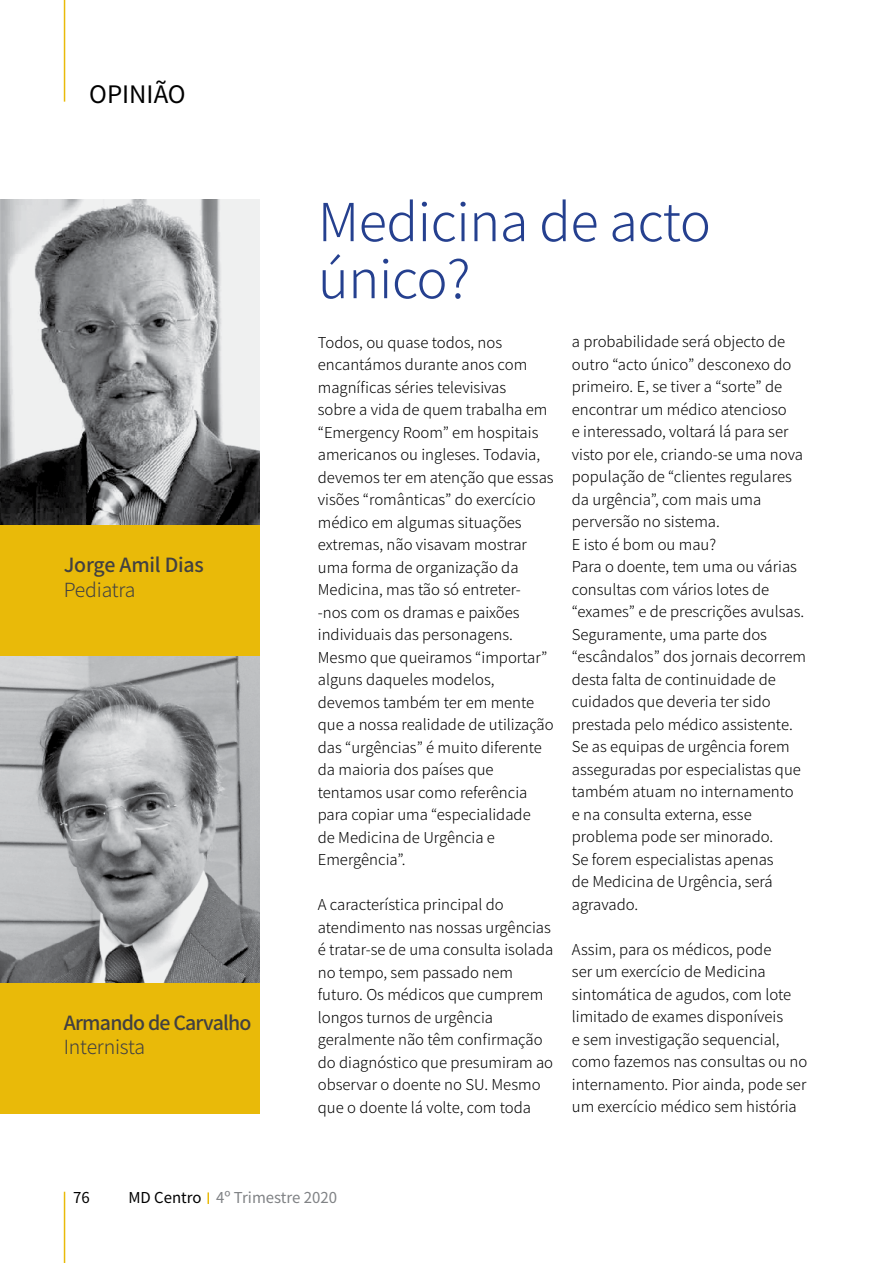
<style>
.page{position:relative;width:893px;height:1263px;background:#fff}
.page>*{position:absolute;margin:0;border:0;box-sizing:border-box;transform-origin:0 0}
.t1{font:300 52.5px/57px "Noto Sans JP";letter-spacing:-.01em;color:#25408f}
.t2{font:24px "Noto Sans JP";color:#000}
.t3{font:300 19.5px "Noto Sans JP";letter-spacing:-.01em;color:#414042}
.t4{font:500 19.5px "Noto Sans JP";letter-spacing:-.04em;color:#414042}
.t5{font:500 19.5px "Noto Sans JP";letter-spacing:-.01em;color:#414042}
.t6{font:300 15px/22.5px "Noto Sans JP";color:#000}
.t7{font:15px "Noto Sans JP";color:#808285}
.t8{font:15px "Noto Sans JP";color:#000}
.s1{color:#000}
</style>
<div class="page">
<hr style="left:64px;top:1192px;width:1px;height:71px;background:#e9ba09">
<svg style="left:207px;top:1192px;width:2px;height:12px"></svg>
<div style="left:0;top:523px;width:259px;height:133px;background:#e9ba09"></div>
<div style="left:0;top:981px;width:259px;height:133px;background:#e9ba09"></div>
<img style="left:0;top:199px;width:259px;height:326px">
<img style="left:0;top:656px;width:259px;height:327px">
<hr style="left:64px;top:0;width:1px;height:102px;background:#e9ba09">
<h2 class="t2" style="left:89px;top:80px;width:98px">OPINIÃO</h2>
<h3 class="t5" style="left:64px;top:554px;width:142px">Jorge Amil Dias</h3>
<h3 class="t3" style="left:64px;top:579px;width:73px">Pediatra</h3>
<h3 class="t4" style="left:64px;top:1011px;width:189px">Armando de Carvalho</h3>
<h3 class="t3" style="left:64px;top:1036px;width:83px">Internista</h3>
<h1 class="t1" style="left:318px;top:195px;width:395px">Medicina de acto único?</h1>
<p class="t6" style="left:318px;top:331px;width:237px">Todos, ou quase todos, nos encantámos durante anos com magníficas séries televisivas<br>sobre a vida de quem trabalha em “Emergency Room” em hospitais americanos ou ingleses. Todavia, devemos ter em atenção que essas visões “românticas” do exercício médico em algumas situações extremas, não visavam mostrar uma forma de organização da<br>Medicina, mas tão só entreter--nos com os dramas e paixões individuais das personagens.<br>Mesmo que queiramos “importar” alguns daqueles modelos, devemos também ter em mente que a nossa realidade de utilização das “urgências” é muito diferente da maioria dos países que tentamos usar como referência para copiar uma “especialidade<br>de Medicina de Urgência e<br>Emergência”.</p>
<p class="t6" style="left:318px;top:894px;width:237px">A característica principal do atendimento nas nossas urgências é tratar-se de uma consulta isolada no tempo, sem passado nem futuro. Os médicos que cumprem longos turnos de urgência geralmente não têm confirmação do diagnóstico que presumiram ao observar o doente no SU. Mesmo que o doente lá volte, com toda</p>
<p class="t6" style="left:572px;top:331px;width:236px">a probabilidade será objecto de outro “acto único” desconexo do primeiro. E, se tiver a “sorte” de encontrar um médico atencioso<br>e interessado, voltará lá para ser visto por ele, criando-se uma nova população de “clientes regulares da urgência”, com mais uma perversão no sistema.<br>E isto é bom ou mau?<br>Para o doente, tem uma ou várias consultas com vários lotes de “exames” e de prescrições avulsas.<br>Seguramente, uma parte dos “escândalos” dos jornais decorrem desta falta de continuidade de cuidados que deveria ter sido prestada pelo médico assistente.<br>Se as equipas de urgência forem asseguradas por especialistas que também atuam no internamento<br>e na consulta externa, esse problema pode ser minorado.<br>Se forem especialistas apenas<br>de Medicina de Urgência, será agravado.</p>
<p class="t6" style="left:572px;top:938px;width:237px">Assim, para os médicos, pode<br>ser um exercício de Medicina sintomática de agudos, com lote limitado de exames disponíveis<br>e sem investigação sequencial, como fazemos nas consultas ou no internamento. Pior ainda, pode ser um exercício médico sem história</p>
<p class="t8" style="left:73px;top:1189px;width:18px">76</p>
<p class="t7" style="left:128px;top:1189px;width:210px"><span class="s1">MD Centro</span> 4º Trimestre 2020</p>
</div>
